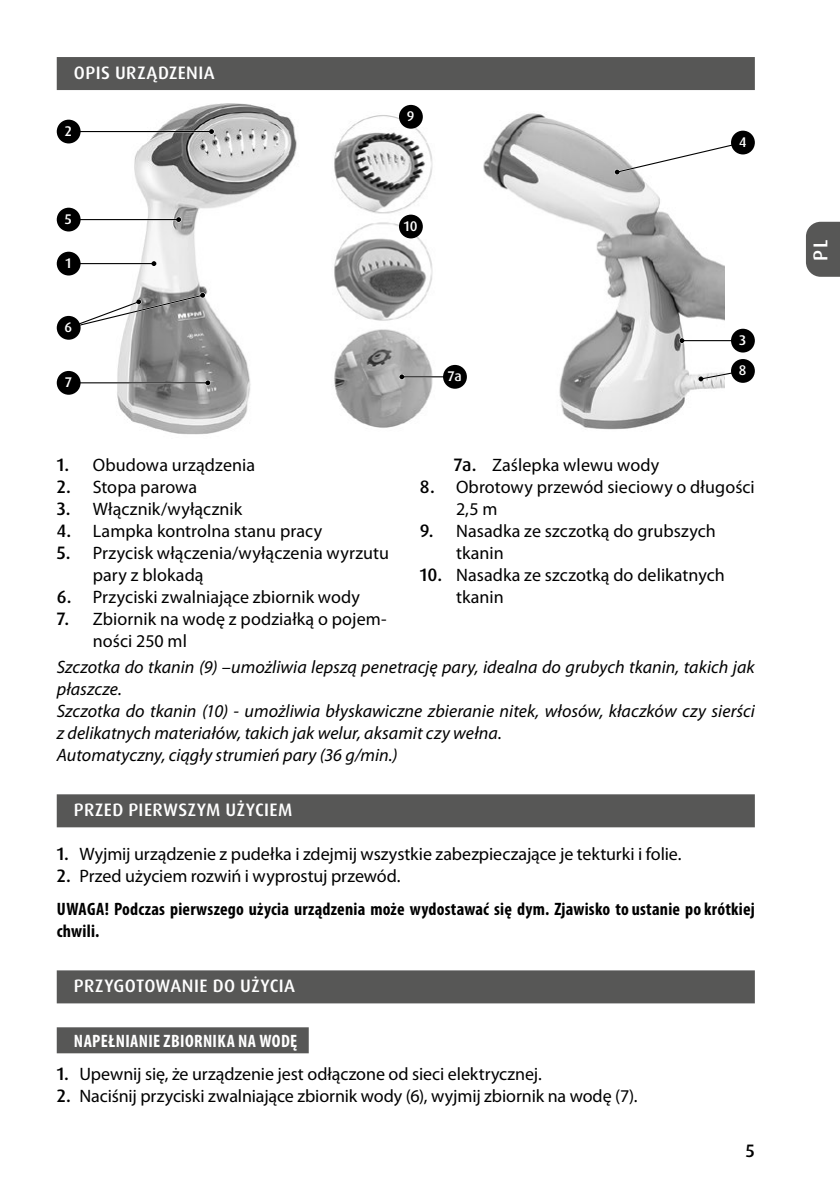
<style>
.page{position:relative;width:840px;height:1191px;background:#fff}
.page>*{position:absolute;margin:0;border:0;box-sizing:border-box;transform-origin:0 0}
.t1{font:500 20px "Dax Pro";color:#fff}
.t2{font:18px/22px "Myriad Pro";color:#000}
.t3{font:italic 18px/22px "Myriad Pro";color:#000}
.t4{font:700 condensed 18px/33px "Myriad Pro";letter-spacing:.01em;color:#000}
.t5{font:500 18px "Dax Pro";letter-spacing:.02em;color:#fff}
.t6{font:700 condensed 18px "Myriad Pro";letter-spacing:.02em;color:#fff}
.t7{font:500 18px "Dax Pro";color:#000}
.t8{font:500 14px/30.2px "Dax Pro";color:#fff}
.s1{font-family:"Dax Pro";font-weight:500}
.s2{font-family:"Dax Pro";font-weight:500;font-stretch:normal}
.s3{font-weight:400;font-stretch:normal}
</style>
<div class="page">
<div style="left:57px;top:57px;width:697px;height:33px;background:#575756"></div>
<img style="left:116px;top:104px;width:607px;height:331px">
<hr style="left:69px;top:263px;width:85px;height:1px;background:#000">
<svg style="left:151px;top:261px;width:6px;height:5px"></svg>
<hr style="left:401px;top:376px;width:53px;height:2px;background:#fff">
<hr style="left:401px;top:376px;width:53px;height:1px;background:#000">
<svg style="left:399px;top:374px;width:5px;height:6px"></svg>
<svg style="left:614px;top:141px;width:130px;height:34px"></svg>
<hr style="left:681px;top:340px;width:61px;height:1px;background:#000">
<svg style="left:678px;top:338px;width:6px;height:5px"></svg>
<svg style="left:697px;top:369px;width:33px;height:13px"></svg>
<svg style="left:68px;top:292px;width:137px;height:38px"></svg>
<hr style="left:69px;top:382px;width:139px;height:2px;background:#fff">
<hr style="left:69px;top:382px;width:139px;height:1px;background:#000">
<svg style="left:205px;top:380px;width:5px;height:6px"></svg>
<hr style="left:69px;top:131px;width:142px;height:1px;background:#000">
<svg style="left:208px;top:129px;width:6px;height:5px"></svg>
<hr style="left:69px;top:219px;width:109px;height:1px;background:#000">
<svg style="left:176px;top:217px;width:5px;height:5px"></svg>
<div style="left:57px;top:252px;width:24px;height:23px;background:#000;border-radius:50%"></div>
<div style="left:443px;top:365px;width:23px;height:24px;background:#000;border-radius:50%"></div>
<div style="left:730px;top:131px;width:24px;height:23px;background:#000;border-radius:50%"></div>
<div style="left:730px;top:329px;width:24px;height:23px;background:#000;border-radius:50%"></div>
<div style="left:730px;top:359px;width:24px;height:24px;background:#000;border-radius:50%"></div>
<div style="left:57px;top:316px;width:24px;height:24px;background:#000;border-radius:50%"></div>
<div style="left:57px;top:371px;width:24px;height:24px;background:#000;border-radius:50%"></div>
<div style="left:57px;top:120px;width:24px;height:23px;background:#000;border-radius:50%"></div>
<div style="left:399px;top:105px;width:23px;height:24px;background:#000;border-radius:50%"></div>
<div style="left:399px;top:215px;width:23px;height:23px;background:#000;border-radius:50%"></div>
<div style="left:57px;top:208px;width:24px;height:23px;background:#000;border-radius:50%"></div>
<div style="left:57px;top:794px;width:697px;height:33px;background:#575756"></div>
<div style="left:57px;top:970px;width:697px;height:33px;background:#575756"></div>
<div style="left:57px;top:1027px;width:251px;height:26px;background:#575756"></div>
<svg style="left:806px;top:222px;width:33px;height:55px;background:#5f5f5e"></svg>
<p class="t5" style="left:74px;top:61px;width:142px">OPIS URZĄDZENIA</p>
<p class="t8" style="left:65px;top:116px;width:9px">2</p>
<p class="t8" style="left:65px;top:204px;width:8px">5</p>
<p class="t8" style="left:65px;top:248px;width:7px">1</p>
<p class="t8" style="left:65px;top:312px;width:9px">6</p>
<p class="t8" style="left:65px;top:367px;width:8px">7</p>
<p class="t8" style="left:406px;top:101px;width:9px">9</p>
<p class="t8" style="left:403px;top:211px;width:15px">10</p>
<p class="t8" style="left:447px;top:361px;width:16px">7a</p>
<p class="t8" style="left:738px;top:127px;width:9px">4</p>
<p class="t8" style="left:738px;top:325px;width:9px">3<br>8</p>
<p class="t2" style="left:57px;top:454px;width:200px"><span class="s1">1.</span> Obudowa urządzenia</p>
<p class="t2" style="left:57px;top:476px;width:142px"><span class="s1">2.</span> Stopa parowa</p>
<p class="t2" style="left:57px;top:498px;width:187px"><span class="s1">3.</span> Włącznik/wyłącznik</p>
<p class="t2" style="left:57px;top:520px;width:267px"><span class="s1">4.</span> Lampka kontrolna stanu pracy</p>
<p class="t2" style="left:93px;top:542px;width:298px;text-indent:-36px"><span class="s1">5.</span> Przycisk włączenia/wyłączenia wyrzutu pary z blokadą</p>
<p class="t2" style="left:57px;top:586px;width:305px"><span class="s1">6.</span> Przyciski zwalniające zbiornik wody</p>
<p class="t2" style="left:93px;top:608px;width:295px;text-indent:-36px"><span class="s1">7.</span> Zbiornik na wodę z podziałką o pojem&shy;ności 250 ml</p>
<p class="t2" style="left:453px;top:454px;width:207px"><span class="s1">7a.</span> Zaślepka wlewu wody</p>
<p class="t2" style="left:456px;top:476px;width:300px;text-indent:-36px"><span class="s1">8.</span> Obrotowy przewód sieciowy o długości<br>2,5 m</p>
<p class="t2" style="left:456px;top:520px;width:261px;text-indent:-36px"><span class="s1">9.</span> Nasadka ze szczotką do grubszych tkanin</p>
<p class="t2" style="left:456px;top:564px;width:270px;text-indent:-36px"><span class="s1">10.</span> Nasadka ze szczotką do delikatnych tkanin</p>
<p class="t3" style="left:57px;top:656px;width:699px">Szczotka do tkanin (9) –umożliwia lepszą penetrację pary, idealna do grubych tkanin, takich jak płaszcze.<br>Szczotka do tkanin (10) - umożliwia błyskawiczne zbieranie nitek, włosów, kłaczków czy sierści z delikatnych materiałów, takich jak welur, aksamit czy wełna.<br>Automatyczny, ciągły strumień pary (36 g/min.)</p>
<p class="t5" style="left:74px;top:798px;width:220px">PRZED PIERWSZYM UŻYCIEM</p>
<p class="t2" style="left:57px;top:843px;width:626px"><span class="s1">1.</span> Wyjmij urządzenie z pudełka i zdejmij wszystkie zabezpieczające je tekturki i folie.</p>
<p class="t4" style="left:57px;top:859px;width:699px"><span class="s2">2.</span> <span class="s3">Przed użyciem rozwiń i wyprostuj przewód.<br></span>UWAGA! Podczas pierwszego użycia urządzenia może wydostawać się dym. Zjawisko to ustanie po krótkiej</p>
<p class="t4" style="left:57px;top:914px;width:44px">chwili.</p>
<p class="t5" style="left:74px;top:974px;width:223px">PRZYGOTOWANIE DO UŻYCIA</p>
<p class="t6" style="left:74px;top:1031px;width:225px">NAPEŁNIANIE ZBIORNIKA NA WODĘ</p>
<p class="t2" style="left:57px;top:1063px;width:486px"><span class="s1">1.</span> Upewnij się, że urządzenie jest odłączone od sieci elektrycznej.</p>
<p class="t2" style="left:57px;top:1085px;width:582px"><span class="s1">2.</span> Naciśnij przyciski zwalniające zbiornik wody (6), wyjmij zbiornik na wodę (7).</p>
<p class="t7" style="left:745px;top:1139px;width:10px">5</p>
<p class="t1" style="left:807px;top:261px;width:23px;rotate:-90deg">PL</p>
</div>
